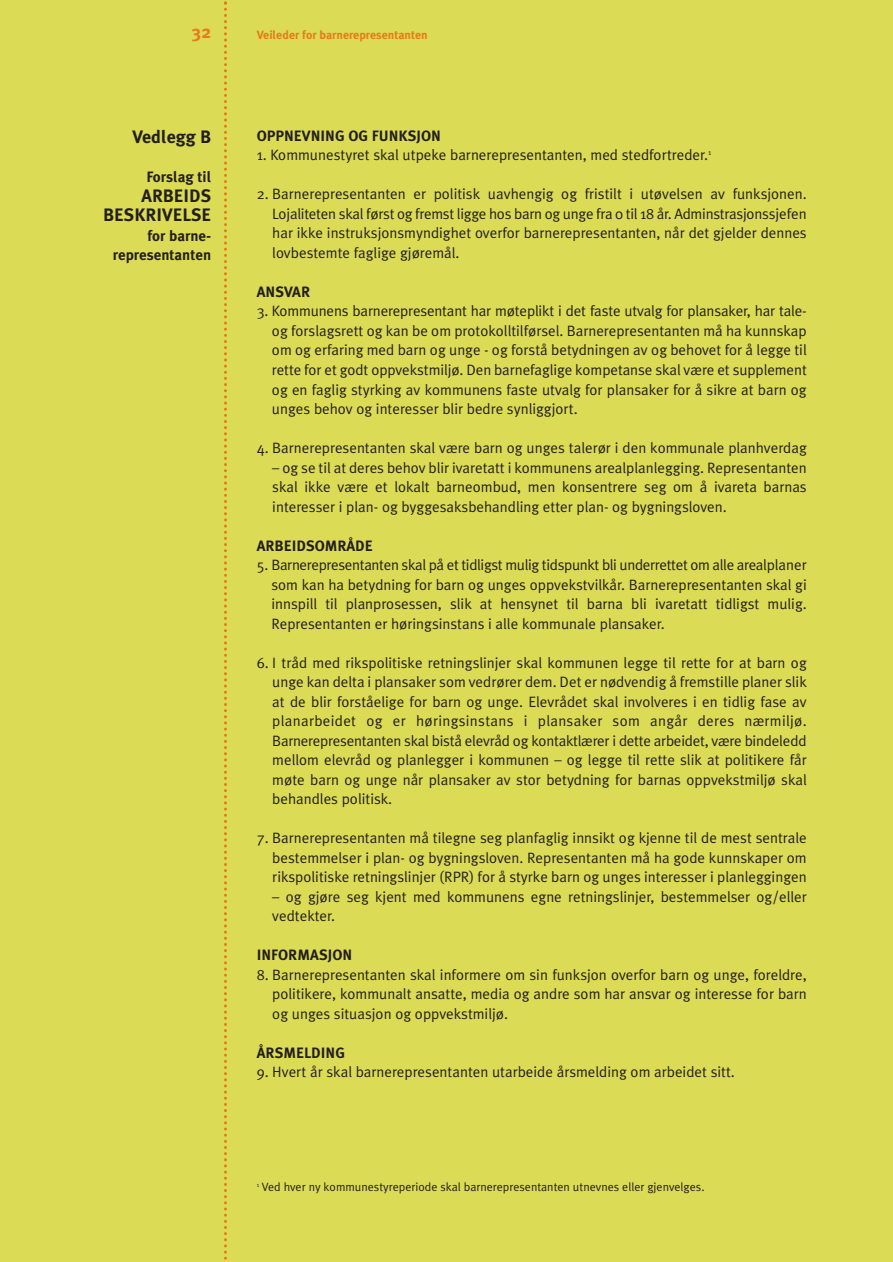
<style>
.page{position:relative;width:893px;height:1262px;background:#fff}
.page>*{position:absolute;margin:0;border:0;box-sizing:border-box;transform-origin:0 0}
.t1{font:700 18px/19.5px "Meta Plus";color:#231f1f;text-align:right}
.t2{font:700 18px "Meta Plus";color:#e77a1c}
.t3{font:15px/19.5px "Meta Plus Normal";color:#231f1f;text-align:justify}
.t4{font:700 15px/19.5px "Meta Plus";color:#231f1f;text-align:right}
.t5{font:12px "Meta Plus Normal";color:#231f1f}
.t6{font:700 12px "Meta Plus";color:#e77a1c}
</style>
<div class="page">
<div style="left:0;top:0;width:892px;height:1261px;background:#dcdb55"></div>
<svg style="left:224px;top:2px;width:3px;height:1258px"></svg>
<p class="t2" style="left:192px;top:25px;width:20px">32</p>
<p class="t6" style="left:257px;top:31px;width:172px">Veileder for barnerepresentanten</p>
<p class="t1" style="left:132px;top:129px;width:80px">Vedlegg B</p>
<p class="t4" style="left:146px;top:169px;width:66px">Forslag til</p>
<p class="t1" style="left:103px;top:188px;width:109px">ARBEIDS<br>BESKRIVELSE</p>
<p class="t4" style="left:113px;top:227px;width:100px">for barne&shy;representanten</p>
<p class="t4" style="left:257px;top:128px;width:186px">OPPNEVNING OG FUNKSJON</p>
<p class="t3" style="left:257px;top:147px;width:456px">1. Kommunestyret skal utpeke barnerepresentanten, med stedfortreder.<sup>1</sup></p>
<p class="t3" style="left:272px;top:186px;width:536px;text-indent:-16px">2. Barnerepresentanten er politisk uavhengig og fristilt i utøvelsen av funksjonen.<br>Lojaliteten skal først og fremst ligge hos barn og unge fra 0 til 18 år. Adminstrasjonssjefen har ikke instruksjonsmyndighet overfor barnerepresentanten, når det gjelder dennes lovbestemte faglige gjøremål.</p>
<p class="t4" style="left:257px;top:284px;width:55px">ANSVAR</p>
<p class="t3" style="left:272px;top:303px;width:536px;text-indent:-15px">3. Kommunens barnerepresentant har møteplikt i det faste utvalg for plansaker, har tale&shy;og forslagsrett og kan be om protokolltilførsel. Barnerepresentanten må ha kunnskap om og erfaring med barn og unge - og forstå betydningen av og behovet for å legge til rette for et godt oppvekstmiljø. Den barnefaglige kompetanse skal være et supplement og en faglig styrking av kommunens faste utvalg for plansaker for å sikre at barn og unges behov og interesser blir bedre synliggjort.</p>
<p class="t3" style="left:257px;top:439px;width:551px">4. Barnerepresentanten skal være barn og unges talerør i den kommunale planhverdag</p>
<p class="t3" style="left:272px;top:459px;width:536px">– og se til at deres behov blir ivaretatt i kommunens arealplanlegging. Representanten skal ikke være et lokalt barneombud, men konsentrere seg om å ivareta barnas interesser i plan- og byggesaksbehandling etter plan- og bygningsloven.</p>
<p class="t4" style="left:257px;top:537px;width:118px">ARBEIDSOMRÅDE</p>
<p class="t3" style="left:271px;top:556px;width:537px;text-indent:-15px">5. Barnerepresentanten skal på et tidligst mulig tidspunkt bli underrettet om alle arealplaner som kan ha betydning for barn og unges oppvekstvilkår. Barnerepresentanten skal gi innspill til planprosessen, slik at hensynet til barna bli ivaretatt tidligst mulig.<br>Representanten er høringsinstans i alle kommunale plansaker.</p>
<p class="t3" style="left:272px;top:654px;width:536px;text-indent:-16px">6. I tråd med rikspolitiske retningslinjer skal kommunen legge til rette for at barn og unge kan delta i plansaker som vedrører dem. Det er nødvendig å fremstille planer slik at de blir forståelige for barn og unge. Elevrådet skal involveres i en tidlig fase av planarbeidet og er høringsinstans i plansaker som angår deres nærmiljø.<br>Barnerepresentanten skal bistå elevråd og kontaktlærer i dette arbeidet, være bindeledd mellom elevråd og planlegger i kommunen – og legge til rette slik at politikere får møte barn og unge når plansaker av stor betydning for barnas oppvekstmiljø skal behandles politisk.</p>
<p class="t3" style="left:272px;top:829px;width:536px;text-indent:-16px">7. Barnerepresentanten må tilegne seg planfaglig innsikt og kjenne til de mest sentrale bestemmelser i plan- og bygningsloven. Representanten må ha gode kunnskaper om rikspolitiske retningslinjer (RPR) for å styrke barn og unges interesser i planleggingen</p>
<p class="t3" style="left:272px;top:888px;width:536px">– og gjøre seg kjent med kommunens egne retningslinjer, bestemmelser og/eller vedtekter.</p>
<p class="t4" style="left:257px;top:947px;width:97px">INFORMASJON</p>
<p class="t3" style="left:272px;top:966px;width:536px;text-indent:-16px">8. Barnerepresentanten skal informere om sin funksjon overfor barn og unge, foreldre, politikere, kommunalt ansatte, media og andre som har ansvar og interesse for barn og unges situasjon og oppvekstmiljø.</p>
<p class="t4" style="left:257px;top:1044px;width:90px">ÅRSMELDING</p>
<p class="t3" style="left:257px;top:1063px;width:479px">9. Hvert år skal barnerepresentanten utarbeide årsmelding om arbeidet sitt.</p>
<p class="t5" style="left:257px;top:1182px;width:449px"><sup>1</sup> Ved hver ny kommunestyreperiode skal barnerepresentanten utnevnes eller gjenvelges.</p>
</div>
